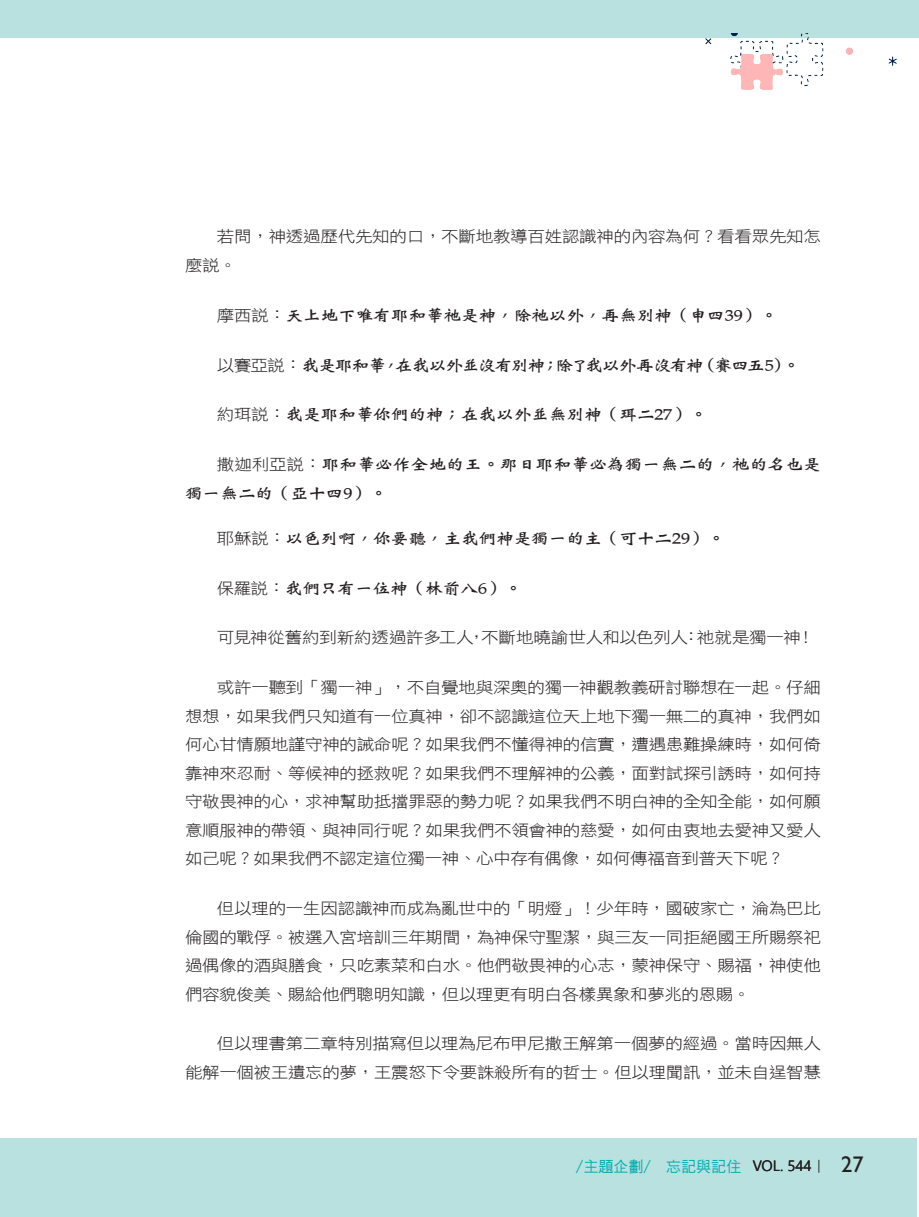
<style>
.page{position:relative;width:919px;height:1217px;background:#fff}
.page>*{position:absolute;margin:0;border:0;box-sizing:border-box;transform-origin:0 0}
.t1{font:22.5px "Gill Sans";color:#231f20}
.t2{font:16.2px/28.5px "DF Wei Bei W7 WINP BF";letter-spacing:-.025em;color:#231f20;scale:1.11 1}
.t3{font:16.2px "DF Wei Bei W7 WINP BF";letter-spacing:-.075em;color:#231f20;scale:1.11 1}
.t4{font:15.75px/28.5px "DF Hei W3 WIN BF";letter-spacing:-.02em;color:#231f20;text-align:justify;scale:1.11 1}
.t5{font:15px "DF Hei W5 WIN BF";color:#00acac}
.t6{font:15px "Segoe UI";color:#231f20}
.s1{font-family:"DF Hei W3 WIN BF";font-size:15.75px}
.s2{font-family:"Adobe Ming Std";font-weight:300}
</style>
<div class="page">
<div style="left:0;top:0;width:13px;height:38px;background:#b8e1df"></div>
<div style="left:13px;top:0;width:905px;height:38px;background:#b8e1df"></div>
<div style="left:11px;top:1137px;width:906px;height:79px;background:#b8e1df"></div>
<div style="left:0;top:1137px;width:11px;height:79px;background:#b8e1df"></div>
<img style="left:705px;top:34px;width:191px;height:55px">
<p class="t4" style="left:185px;top:222px;width:574px;text-indent:32px">若問，神透過歷代先知的口，不斷地教導百姓認識神的內容為何？看看眾先知怎麼說。</p>
<p class="t2" style="left:217px;top:300px;width:507px"><span class="s1">摩西說：</span>天上地下唯有耶和華祂是神，除祂以外，再無別神（申四39）。</p>
<p class="t3" style="left:217px;top:356px;width:527px"><span class="s1">以賽亞說：</span>我是耶和華，在我以外並沒有別神；除了我以外再沒有神（賽四五5）。</p>
<p class="t2" style="left:217px;top:400px;width:444px"><span class="s1">約珥說：</span>我是耶和華你們的神；在我以外並無別神（珥二27）。</p>
<p class="t2" style="left:185px;top:450px;width:574px;text-indent:32px"><span class="s1">撒迦利亞說：</span>耶和華必作全地的王。那日耶和華必為獨一無二的，祂的名也是獨一無二的（亞十四9）。</p>
<p class="t2" style="left:217px;top:524px;width:459px"><span class="s1">耶穌說：</span>以色列啊，你要聽，主我們神是獨一的主（可十二29）。</p>
<p class="t2" style="left:217px;top:573px;width:277px"><span class="s1">保羅說：</span>我們只有一位神（林前八6）。</p>
<p class="t4" style="left:217px;top:623px;width:540px">可見神從舊約到新約透過許多工人，不斷地曉諭世人和以色列人：祂就是獨一神！</p>
<p class="t4" style="left:185px;top:673px;width:574px;text-indent:32px">或許一聽到「獨一神」，不自覺地與深奧的獨一神觀教義研討聯想在一起。仔細想想，如果我們只知道有一位真神，卻不認識這位天上地下獨一無二的真神，我們如何心甘情願地謹守神的誡命呢？如果我們不懂得神的信實，遭遇患難操練時，如何倚靠神來忍耐、等候神的拯救呢？如果我們不理解神的公義，面對試探引誘時，如何持守敬畏神的心，求神幫助抵擋罪惡的勢力呢？如果我們不明白神的全知全能，如何願意順服神的帶領、與神同行呢？如果我們不領會神的慈愛，如何由衷地去愛神又愛人如己呢？如果我們不認定這位獨一神、心中存有偶像，如何傳福音到普天下呢？</p>
<p class="t4" style="left:185px;top:893px;width:574px;text-indent:32px">但以理的一生因認識神而成為亂世中的「明燈」！少年時，國破家亡，淪為巴比倫國的戰俘。被選入宮培訓三年期間，為神保守聖潔，與三友一同拒絕國王所賜祭祀過偶像的酒與膳食，只吃素菜和白水。他們敬畏神的心志，蒙神保守、賜福，神使他們容貌俊美、賜給他們聰明知識，但以理更有明白各樣異象和夢兆的恩賜。</p>
<p class="t4" style="left:185px;top:1029px;width:574px;text-align:right">但以理書第二章特別描寫但以理為尼布甲尼撒王解第一個夢的經過。當時因無人<br>能解一個被王遺忘的夢，王震怒下令要誅殺所有的哲士。但以理聞訊，並未自逞智慧</p>
<p class="t5" style="left:576px;top:1158px;width:166px">/主題企劃/　忘記與記住</p>
<p class="t6" style="left:752px;top:1151px;width:75px">VOL. 544<span class="s2">｜</span></p>
<p class="t1" style="left:841px;top:1150px;width:24px">27</p>
</div>
